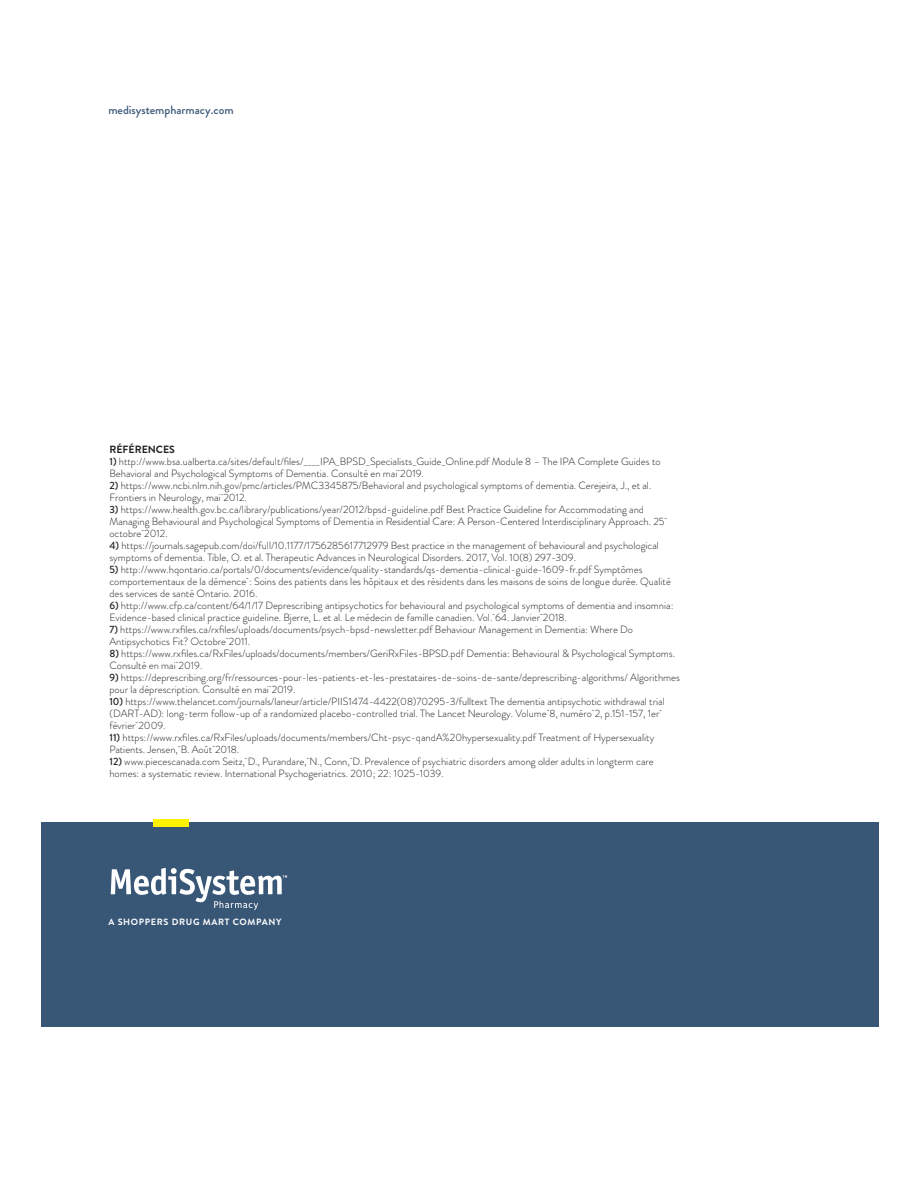
<style>
.page{position:relative;width:918px;height:1188px;background:#fff}
.page>*{position:absolute;margin:0;border:0;box-sizing:border-box;transform-origin:0 0}
.t1{font:500 12px "Brandon Grotesque";color:#385676}
.t2{font:300 10.5px/12px "Brandon Grotesque";color:#231f20}
.t3{font:700 10.5px "Brandon Grotesque";color:#231f20}
.t4{font:700 9.15px "Brandon Grotesque";letter-spacing:.07em;color:#fff}
.s1{font-weight:500}
</style>
<div class="page">
<div style="left:41px;top:822px;width:838px;height:205px;background:#385676"></div>
<div style="left:153px;top:819px;width:35px;height:7px;background:#fff200"></div>
<svg style="left:111px;top:868px;width:176px;height:42px"></svg>
<p class="t1" style="left:108px;top:102px;width:127px">medisystempharmacy.com</p>
<p class="t3" style="left:109px;top:442px;width:67px">RÉFÉRENCES</p>
<p class="t2" style="left:109px;top:456px;width:553px"><span class="s1">1)</span> http://www.bsa.ualberta.ca/sites/default/files/____IPA_BPSD_Specialists_Guide_Online.pdf Module 8 – The IPA Complete Guides to<br>Behavioral and Psychological Symptoms of Dementia. Consulté en mai 2019.</p>
<p class="t2" style="left:109px;top:480px;width:543px"><span class="s1">2)</span> https://www.ncbi.nlm.nih.gov/pmc/articles/PMC3345875/Behavioral and psychological symptoms of dementia. Cerejeira, J., et al.<br>Frontiers in Neurology, mai 2012.</p>
<p class="t2" style="left:109px;top:504px;width:557px"><span class="s1">3)</span> https://www.health.gov.bc.ca/library/publications/year/2012/bpsd-guideline.pdf Best Practice Guideline for Accommodating and<br>Managing Behavioural and Psychological Symptoms of Dementia in Residential Care: A Person-Centered Interdisciplinary Approach. 25 octobre 2012.</p>
<p class="t2" style="left:109px;top:540px;width:551px"><span class="s1">4)</span> https://journals.sagepub.com/doi/full/10.1177/1756285617712979 Best practice in the management of behavioural and psychological symptoms of dementia. Tible, O. et al. Therapeutic Advances in Neurological Disorders. 2017, Vol. 10(8) 297-309.</p>
<p class="t2" style="left:109px;top:564px;width:563px"><span class="s1">5)</span> http://www.hqontario.ca/portals/0/documents/evidence/quality-standards/qs-dementia-clinical-guide-1609-fr.pdf Symptômes comportementaux de la démence : Soins des patients dans les hôpitaux et des résidents dans les maisons de soins de longue durée. Qualité des services de santé Ontario. 2016.</p>
<p class="t2" style="left:109px;top:600px;width:566px"><span class="s1">6)</span> http://www.cfp.ca/content/64/1/17 Deprescribing antipsychotics for behavioural and psychological symptoms of dementia and insomnia:<br>Evidence-based clinical practice guideline. Bjerre, L. et al. Le médecin de famille canadien. Vol. 64. Janvier 2018.</p>
<p class="t2" style="left:109px;top:624px;width:525px"><span class="s1">7)</span> https://www.rxfiles.ca/rxfiles/uploads/documents/psych-bpsd-newsletter.pdf Behaviour Management in Dementia: Where Do<br>Antipsychotics Fit? Octobre 2011.</p>
<p class="t2" style="left:109px;top:648px;width:567px"><span class="s1">8)</span> https://www.rxfiles.ca/RxFiles/uploads/documents/members/GeriRxFiles-BPSD.pdf Dementia: Behavioural &amp; Psychological Symptoms.<br>Consulté en mai 2019.</p>
<p class="t2" style="left:109px;top:672px;width:572px"><span class="s1">9)</span> https://deprescribing.org/fr/ressources-pour-les-patients-et-les-prestataires-de-soins-de-sante/deprescribing-algorithms/ Algorithmes pour la déprescription. Consulté en mai 2019.</p>
<p class="t2" style="left:109px;top:696px;width:557px"><span class="s1">10)</span> https://www.thelancet.com/journals/laneur/article/PIIS1474-4422(08)70295-3/fulltext The dementia antipsychotic withdrawal trial (DART-AD): long-term follow-up of a randomized placebo-controlled trial. The Lancet Neurology. Volume 8, numéro 2, p.151-157, 1er février 2009.</p>
<p class="t2" style="left:109px;top:732px;width:546px"><span class="s1">11)</span> https://www.rxfiles.ca/RxFiles/uploads/documents/members/Cht-psyc-qandA%20hypersexuality.pdf Treatment of Hypersexuality<br>Patients. Jensen, B. Août 2018.</p>
<p class="t2" style="left:109px;top:756px;width:546px"><span class="s1">12)</span> www.piecescanada.com Seitz, D., Purandare, N., Conn, D. Prevalence of psychiatric disorders among older adults in longterm care homes: a systematic review. International Psychogeriatrics. 2010; 22: 1025-1039.</p>
<p class="t4" style="left:108px;top:916px;width:175px">A SHOPPERS DRUG MART COMPANY</p>
</div>
